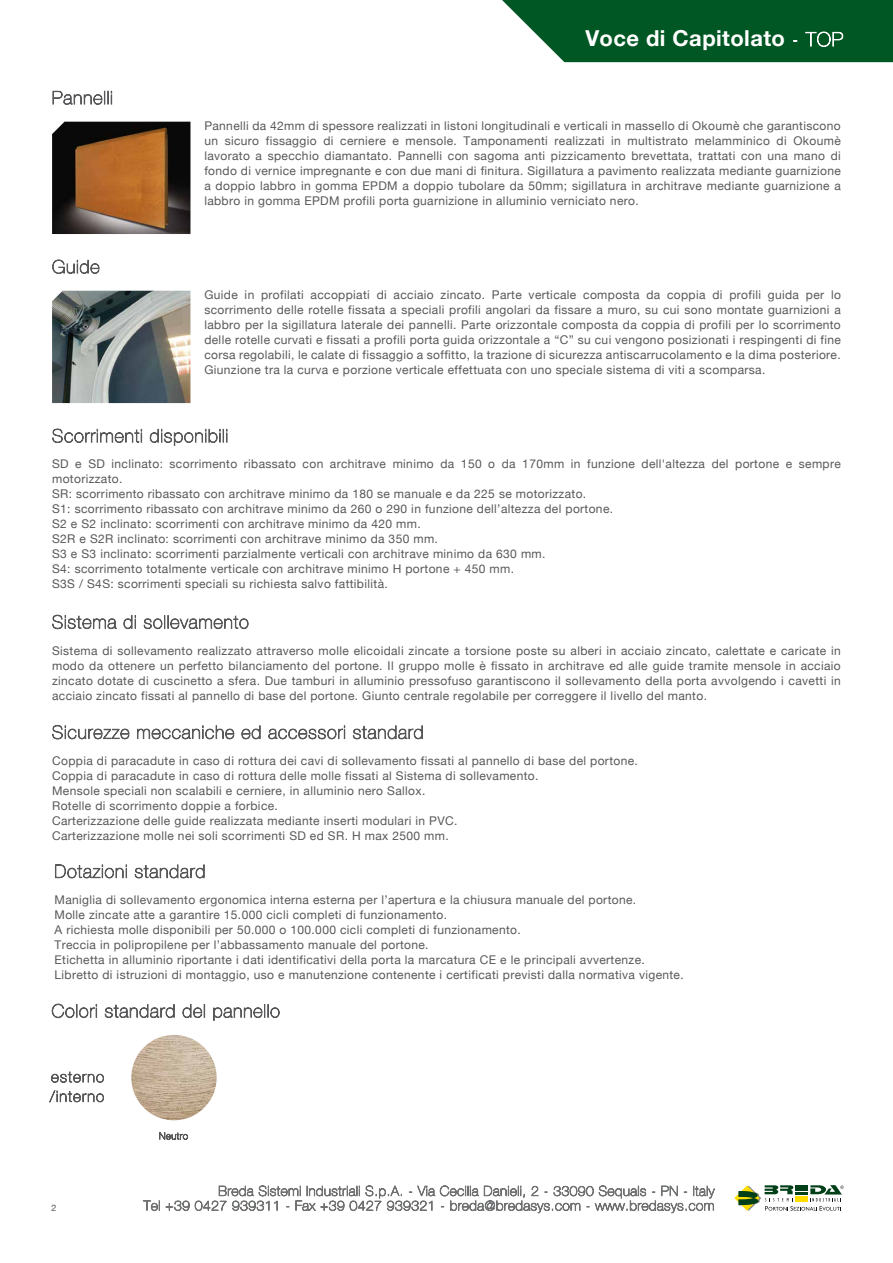
<style>
.page{position:relative;width:893px;height:1263px;background:#fff}
.page>*{position:absolute;margin:0;border:0;box-sizing:border-box;transform-origin:0 0}
.t1{font:700 21.9px "Helvetica Neue";letter-spacing:.02em;color:#fff}
.t2{font:12px/15px "Helvetica Neue";letter-spacing:.03em;color:#58585a}
.t3{font:9px "Helvetica Neue";color:#58585a}
.s1{font-family:"Helvetica Neue LT Std";font-weight:200;font-size:19.35px}
</style>
<div class="page">
<img style="left:131px;top:1035px;width:86px;height:85px;border-radius:43px">
<svg style="left:52px;top:1003px;width:45px;height:15px"></svg>
<svg style="left:105px;top:1004px;width:70px;height:14px"></svg>
<svg style="left:182px;top:1004px;width:23px;height:14px"></svg>
<svg style="left:213px;top:1004px;width:67px;height:17px"></svg>
<svg style="left:159px;top:1132px;width:29px;height:8px"></svg>
<svg style="left:51px;top:1071px;width:53px;height:12px"></svg>
<svg style="left:49px;top:1090px;width:55px;height:13px"></svg>
<img style="left:52px;top:291px;width:138px;height:112px">
<svg style="left:52px;top:91px;width:60px;height:14px"></svg>
<svg style="left:52px;top:428px;width:90px;height:15px"></svg>
<svg style="left:150px;top:429px;width:77px;height:17px"></svg>
<svg style="left:52px;top:259px;width:48px;height:15px"></svg>
<svg style="left:52px;top:614px;width:65px;height:15px"></svg>
<svg style="left:123px;top:615px;width:13px;height:14px"></svg>
<svg style="left:143px;top:615px;width:106px;height:15px"></svg>
<svg style="left:52px;top:725px;width:78px;height:15px"></svg>
<svg style="left:137px;top:725px;width:98px;height:14px"></svg>
<svg style="left:241px;top:725px;width:20px;height:14px"></svg>
<svg style="left:268px;top:725px;width:77px;height:14px"></svg>
<svg style="left:353px;top:725px;width:70px;height:14px"></svg>
<svg style="left:734px;top:1185px;width:110px;height:26px"></svg>
<svg style="left:143px;top:1185px;width:572px;height:28px"></svg>
<svg style="left:502px;top:0;width:391px;height:62px;background:#156535"></svg>
<svg style="left:55px;top:864px;width:72px;height:15px"></svg>
<svg style="left:134px;top:864px;width:71px;height:15px"></svg>
<img style="left:52px;top:122px;width:138px;height:112px">
<h1 class="t1" style="left:585px;top:21px;width:259px">Voce di Capitolato <span class="s1">- TOP</span></h1>
<p class="t2" style="left:204px;top:118px;width:638px;text-align:justify">Pannelli da 42mm di spessore realizzati in listoni longitudinali e verticali in massello di Okoumè che garantiscono un sicuro fissaggio di cerniere e mensole. Tamponamenti realizzati in multistrato melamminico di Okoumè lavorato a specchio diamantato. Pannelli con sagoma anti pizzicamento brevettata, trattati con una mano di fondo di vernice impregnante e con due mani di finitura. Sigillatura a pavimento realizzata mediante guarnizione a doppio labbro in gomma EPDM a doppio tubolare da 50mm; sigillatura in architrave mediante guarnizione a labbro in gomma EPDM profili porta guarnizione in alluminio verniciato nero.</p>
<p class="t2" style="left:204px;top:287px;width:638px;text-align:justify">Guide in profilati accoppiati di acciaio zincato. Parte verticale composta da coppia di profili guida per lo scorrimento delle rotelle fissata a speciali profili angolari da fissare a muro, su cui sono montate guarnizioni a labbro per la sigillatura laterale dei pannelli. Parte orizzontale composta da coppia di profili per lo scorrimento delle rotelle curvati e fissati a profili porta guida orizzontale a “C” su cui vengono posizionati i respingenti di fine corsa regolabili, le calate di fissaggio a soffitto, la trazione di sicurezza antiscarrucolamento e la dima posteriore.<br>Giunzione tra la curva e porzione verticale effettuata con uno speciale sistema di viti a scomparsa.</p>
<p class="t2" style="left:52px;top:456px;width:790px">SD e SD inclinato: scorrimento ribassato con architrave minimo da 150 o da 170mm in funzione dell'altezza del portone e sempre motorizzato.<br>SR: scorrimento ribassato con architrave minimo da 180 se manuale e da 225 se motorizzato.<br>S1: scorrimento ribassato con architrave minimo da 260 o 290 in funzione dell’altezza del portone.<br>S2 e S2 inclinato: scorrimenti con architrave minimo da 420 mm.<br>S2R e S2R inclinato: scorrimenti con architrave minimo da 350 mm.<br>S3 e S3 inclinato: scorrimenti parzialmente verticali con architrave minimo da 630 mm.<br>S4: scorrimento totalmente verticale con architrave minimo H portone + 450 mm.<br>S3S / S4S: scorrimenti speciali su richiesta salvo fattibilità.</p>
<p class="t2" style="left:52px;top:642px;width:790px;text-align:justify">Sistema di sollevamento realizzato attraverso molle elicoidali zincate a torsione poste su alberi in acciaio zincato, calettate e caricate in modo da ottenere un perfetto bilanciamento del portone. Il gruppo molle è fissato in architrave ed alle guide tramite mensole in acciaio zincato dotate di cuscinetto a sfera. Due tamburi in alluminio pressofuso garantiscono il sollevamento della porta avvolgendo i cavetti in acciaio zincato fissati al pannello di base del portone. Giunto centrale regolabile per correggere il livello del manto.</p>
<p class="t2" style="left:52px;top:753px;width:587px">Coppia di paracadute in caso di rottura dei cavi di sollevamento fissati al pannello di base del portone.<br>Coppia di paracadute in caso di rottura delle molle fissati al Sistema di sollevamento.<br>Mensole speciali non scalabili e cerniere, in alluminio nero Sallox.<br>Rotelle di scorrimento doppie a forbice.<br>Carterizzazione delle guide realizzata mediante inserti modulari in PVC.<br>Carterizzazione molle nei soli scorrimenti SD ed SR. H max 2500 mm.</p>
<p class="t2" style="left:55px;top:892px;width:631px">Maniglia di sollevamento ergonomica interna esterna per l’apertura e la chiusura manuale del portone.<br>Molle zincate atte a garantire 15.000 cicli completi di funzionamento.<br>A richiesta molle disponibili per 50.000 o 100.000 cicli completi di funzionamento.<br>Treccia in polipropilene per l’abbassamento manuale del portone.<br>Etichetta in alluminio riportante i dati identificativi della porta la marcatura CE e le principali avvertenze.<br>Libretto di istruzioni di montaggio, uso e manutenzione contenente i certificati previsti dalla normativa vigente.</p>
<p class="t3" style="left:51px;top:1202px;width:7px">2</p>
</div>
